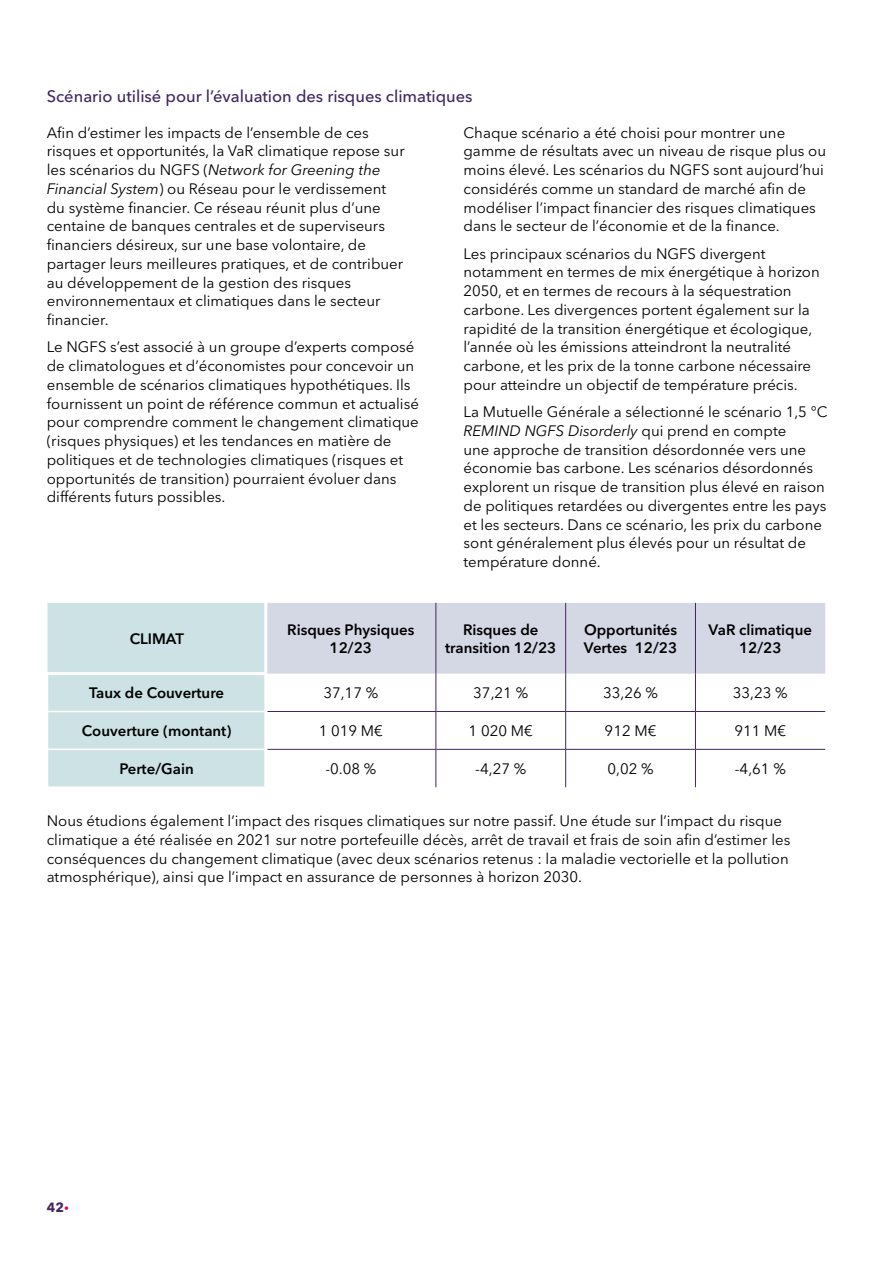
<style>
.page{position:relative;width:893px;height:1263px;background:#fff}
.page>*{position:absolute;margin:0;border:0;box-sizing:border-box;transform-origin:0 0}
.Titre_H3{font:500 16.5px "Avenir Next LT Pro";color:#402661}
.Texte_courant{font:15px/18.8px "Avenir Next LT Pro";color:#000}
.Texte_courant-2{font:600 15px/18.8px "Avenir Next LT Pro";color:#000;text-align:center}
.t1{font:700 13.35px "Avenir Next LT Pro";color:#482462}
.s1{font-style:italic}
.s2{font-weight:800;color:#e4005b}
</style>
<div class="page">
<svg style="left:48px;top:603px;width:777px;height:184px"></svg>
<hr style="left:435px;top:674px;width:1px;height:37px;background:#482462">
<hr style="left:435px;top:712px;width:1px;height:37px;background:#482462">
<hr style="left:435px;top:750px;width:1px;height:37px;background:#482462">
<hr style="left:267px;top:711px;width:169px;height:1px;background:#482462">
<hr style="left:267px;top:749px;width:169px;height:1px;background:#482462">
<hr style="left:436px;top:711px;width:130px;height:1px;background:#402661">
<hr style="left:436px;top:749px;width:130px;height:1px;background:#402661">
<hr style="left:566px;top:711px;width:129px;height:1px;background:#402661">
<hr style="left:566px;top:749px;width:129px;height:1px;background:#402661">
<hr style="left:695px;top:711px;width:130px;height:1px;background:#402661">
<hr style="left:695px;top:749px;width:130px;height:1px;background:#402661">
<hr style="left:565px;top:674px;width:1px;height:37px;background:#402661">
<hr style="left:695px;top:674px;width:1px;height:37px;background:#402661">
<hr style="left:565px;top:712px;width:1px;height:37px;background:#402661">
<hr style="left:695px;top:712px;width:1px;height:37px;background:#402661">
<hr style="left:565px;top:750px;width:1px;height:37px;background:#402661">
<hr style="left:695px;top:750px;width:1px;height:37px;background:#402661">
<hr style="left:47px;top:711px;width:217px;height:1px;background:#fff">
<hr style="left:47px;top:749px;width:217px;height:1px;background:#fff">
<hr style="left:47px;top:786px;width:220px;height:2px;background:#fff">
<hr style="left:435px;top:603px;width:1px;height:71px;background:#482462">
<hr style="left:565px;top:603px;width:1px;height:71px;background:#482462">
<hr style="left:264px;top:603px;width:3px;height:69px;background:#fff">
<hr style="left:264px;top:675px;width:3px;height:36px;background:#fff">
<hr style="left:264px;top:711px;width:3px;height:38px;background:#fff">
<hr style="left:264px;top:749px;width:3px;height:37px;background:#fff">
<hr style="left:47px;top:672px;width:220px;height:3px;background:#fff">
<hr style="left:695px;top:603px;width:1px;height:71px;background:#402661">
<h3 class="Titre_H3" style="left:47px;top:86px;width:427px">Scénario utilisé pour l’évaluation des risques climatiques</h3>
<p class="Texte_courant" style="left:47px;top:123px;width:359px">Afin d’estimer les impacts de l’ensemble de ces risques et opportunités, la VaR climatique repose sur les scénarios du NGFS (<span class="s1">Network for Greening the Financial System</span>) ou Réseau pour le verdissement du système financier. Ce réseau réunit plus d’une centaine de banques centrales et de superviseurs financiers désireux, sur une base volontaire, de partager leurs meilleures pratiques, et de contribuer au développement de la gestion des risques environnementaux et climatiques dans le secteur financier.</p>
<p class="Texte_courant" style="left:47px;top:338px;width:374px">Le NGFS s’est associé à un groupe d’experts composé de climatologues et d’économistes pour concevoir un ensemble de scénarios climatiques hypothétiques. Ils fournissent un point de référence commun et actualisé pour comprendre comment le changement climatique (risques physiques) et les tendances en matière de politiques et de technologies climatiques (risques et opportunités de transition) pourraient évoluer dans différents futurs possibles.</p>
<p class="Texte_courant" style="left:463px;top:123px;width:364px">Chaque scénario a été choisi pour montrer une gamme de résultats avec un niveau de risque plus ou moins élevé. Les scénarios du NGFS sont aujourd’hui considérés comme un standard de marché afin de modéliser l’impact financier des risques climatiques dans le secteur de l’économie et de la finance.</p>
<p class="Texte_courant" style="left:463px;top:244px;width:358px">Les principaux scénarios du NGFS divergent notamment en termes de mix énergétique à horizon 2050, et en termes de recours à la séquestration carbone. Les divergences portent également sur la rapidité de la transition énergétique et écologique, l’année où les émissions atteindront la neutralité carbone, et les prix de la tonne carbone nécessaire pour atteindre un objectif de température précis.</p>
<p class="Texte_courant" style="left:463px;top:402px;width:366px">La Mutuelle Générale a sélectionné le scénario 1,5 °C <span class="s1">REMIND NGFS Disorderly</span> qui prend en compte<br>une approche de transition désordonnée vers une économie bas carbone. Les scénarios désordonnés explorent un risque de transition plus élevé en raison de politiques retardées ou divergentes entre les pays et les secteurs. Dans ce scénario, les prix du carbone sont généralement plus élevés pour un résultat de température donné.</p>
<p class="Texte_courant-2" style="left:130px;top:629px;width:56px">CLIMAT</p>
<p class="Texte_courant-2" style="left:287px;top:620px;width:129px">Risques Physiques<br>12/23</p>
<p class="Texte_courant-2" style="left:445px;top:620px;width:113px">Risques de transition 12/23</p>
<p class="Texte_courant-2" style="left:584px;top:620px;width:95px;text-align:left">Opportunités<br>Vertes 12/23</p>
<p class="Texte_courant-2" style="left:709px;top:620px;width:105px">VaR climatique<br>12/23</p>
<p class="Texte_courant-2" style="left:89px;top:683px;width:137px">Taux de Couverture</p>
<p class="Texte_courant" style="left:323px;top:684px;width:56px">37,17 %</p>
<p class="Texte_courant" style="left:473px;top:684px;width:56px">37,21 %</p>
<p class="Texte_courant" style="left:603px;top:684px;width:56px">33,26 %</p>
<p class="Texte_courant" style="left:733px;top:684px;width:56px">33,23 %</p>
<p class="Texte_courant-2" style="left:82px;top:721px;width:151px">Couverture (montant)</p>
<p class="Texte_courant" style="left:319px;top:721px;width:66px">1 019 M€</p>
<p class="Texte_courant" style="left:469px;top:721px;width:66px">1 020 M€</p>
<p class="Texte_courant" style="left:605px;top:721px;width:53px">912 M€</p>
<p class="Texte_courant" style="left:734px;top:721px;width:53px">911 M€</p>
<p class="Texte_courant-2" style="left:120px;top:759px;width:76px">Perte/Gain</p>
<p class="Texte_courant" style="left:325px;top:759px;width:53px">-0.08 %</p>
<p class="Texte_courant" style="left:475px;top:759px;width:53px">-4,27 %</p>
<p class="Texte_courant" style="left:607px;top:759px;width:48px">0,02 %</p>
<p class="Texte_courant" style="left:735px;top:759px;width:53px">-4,61 %</p>
<p class="Texte_courant" style="left:47px;top:812px;width:745px">Nous étudions également l’impact des risques climatiques sur notre passif. Une étude sur l’impact du risque climatique a été réalisée en 2021 sur notre portefeuille décès, arrêt de travail et frais de soin afin d’estimer les conséquences du changement climatique (avec deux scénarios retenus : la maladie vectorielle et la pollution atmosphérique), ainsi que l’impact en assurance de personnes à horizon 2030.</p>
<p class="t1" style="left:47px;top:1199px;width:24px">42<span class="s2">·</span></p>
</div>
